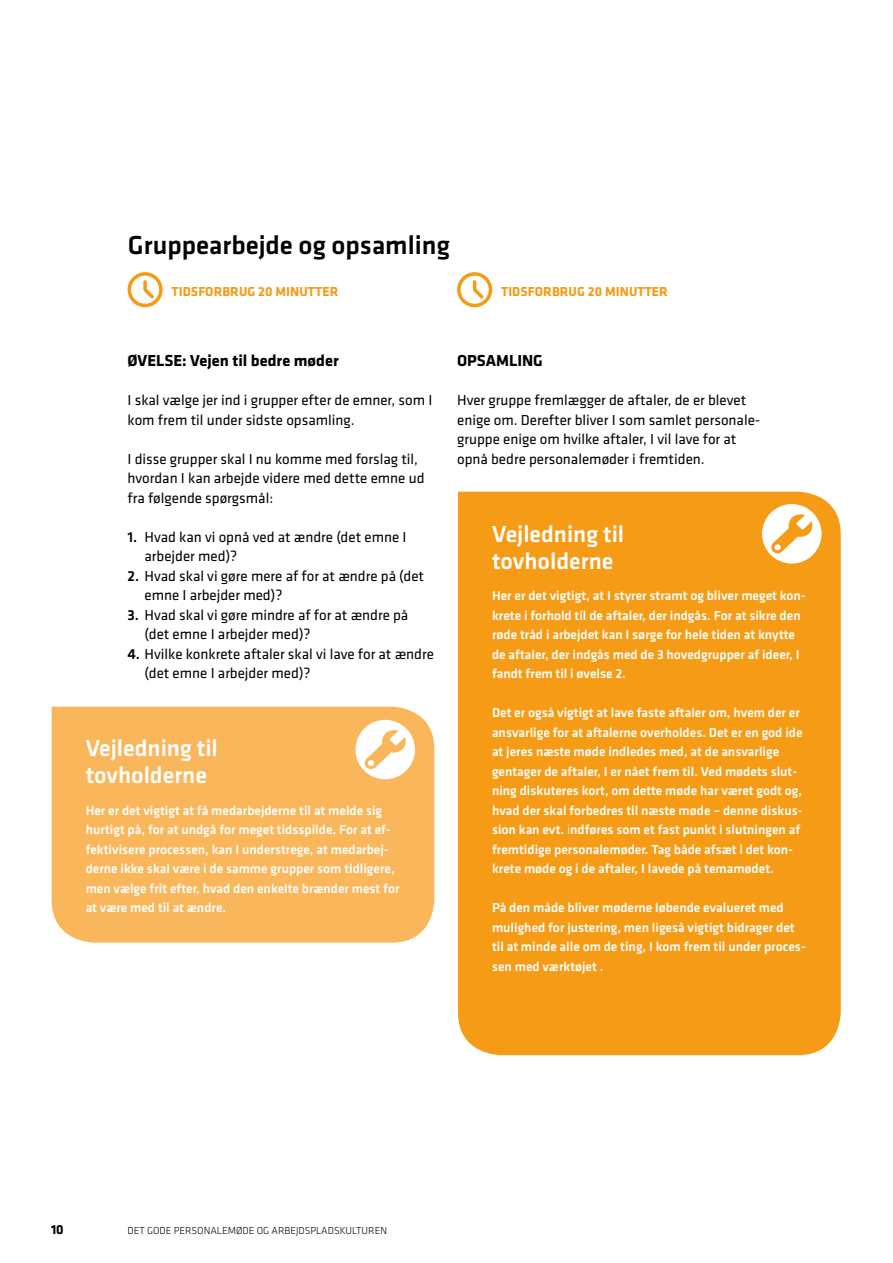
<style>
.page{position:relative;width:893px;height:1263px;background:#fff}
.page>*{position:absolute;margin:0;border:0;box-sizing:border-box;transform-origin:0 0}
.t1{font:500 27px "Klavika";color:#000}
.t2{font:500 24px/27px "Klavika";color:#fff}
.t3{font:700 16.5px "Klavika";color:#000}
.t4{font:15px/19.5px "Klavika";color:#000}
.t5{font:500 13.5px/19.5px "Klavika";color:#fff}
.t6{font:700 13.5px "Klavika";letter-spacing:.005em;color:#f59b1a}
.t7{font:700 13.5px "Klavika";letter-spacing:.005em;color:#f59b15}
.t8{font:700 13.5px "Klavika";color:#000}
.t9{font:300 10.5px "Klavika";color:#000}
.s1{font-weight:500}
.s2{font-weight:300}
</style>
<div class="page">
<div style="left:52px;top:707px;width:382px;height:236px;background:#f9b65a"></div>
<svg style="left:128px;top:272px;width:35px;height:35px"></svg>
<svg style="left:457px;top:272px;width:35px;height:35px"></svg>
<div style="left:458px;top:492px;width:383px;height:563px;background:#f59b15"></div>
<svg style="left:355px;top:720px;width:60px;height:59px"></svg>
<svg style="left:762px;top:504px;width:60px;height:60px"></svg>
<h1 class="t1" style="left:128px;top:227px;width:323px">Gruppearbejde og opsamling</h1>
<p class="t6" style="left:172px;top:282px;width:168px">TIDSFORBRUG 20 MINUTTER</p>
<p class="t7" style="left:501px;top:282px;width:168px">TIDSFORBRUG 20 MINUTTER</p>
<p class="t3" style="left:128px;top:349px;width:213px">ØVELSE: Vejen til bedre møder</p>
<p class="t4" style="left:128px;top:390px;width:306px">I skal vælge jer ind i grupper efter de emner, som I kom frem til under sidste opsamling.</p>
<p class="t4" style="left:128px;top:448px;width:298px">I disse grupper skal I nu komme med forslag til, hvordan I kan arbejde videre med dette emne ud fra følgende spørgsmål:</p>
<p class="t4" style="left:145px;top:526px;width:263px;text-indent:-17px"><span class="s1">1.</span> Hvad kan vi opnå ved at ændre (det emne I arbejder med)?</p>
<p class="t4" style="left:145px;top:565px;width:281px;text-indent:-17px"><span class="s1">2.</span> Hvad skal vi gøre mere af for at ændre på (det emne I arbejder med)?</p>
<p class="t4" style="left:145px;top:604px;width:265px;text-indent:-17px"><span class="s1">3.</span> Hvad skal vi gøre mindre af for at ændre på (det emne I arbejder med)?</p>
<p class="t4" style="left:145px;top:643px;width:291px;text-indent:-17px"><span class="s1">4.</span> Hvilke konkrete aftaler skal vi lave for at ændre (det emne I arbejder med)?</p>
<h2 class="t2" style="left:86px;top:734px;width:134px">Vejledning til tovholderne</h2>
<p class="t5" style="left:86px;top:800px;width:315px">Her er det vigtigt at få medarbejderne til at melde sig hurtigt på, for at undgå for meget tidsspilde. For at ef&shy;fektivisere processen, kan I understrege, at medarbej&shy;derne ikke skal være i de samme grupper som tidligere, men vælge frit efter, hvad den enkelte brænder mest for at være med til at ændre.</p>
<p class="t3" style="left:457px;top:349px;width:87px">OPSAMLING</p>
<p class="t4" style="left:457px;top:390px;width:305px">Hver gruppe fremlægger de aftaler, de er blevet enige om. Derefter bliver I som samlet personale&shy;gruppe enige om hvilke aftaler, I vil lave for at opnå bedre personalemøder i fremtiden.</p>
<h2 class="t2" style="left:492px;top:519px;width:134px">Vejledning til tovholderne</h2>
<p class="t5" style="left:492px;top:585px;width:315px">Her er det vigtigt, at I styrer stramt og bliver meget kon&shy;krete i forhold til de aftaler, der indgås. For at sikre den røde tråd i arbejdet kan I sørge for hele tiden at knytte de aftaler, der indgås med de 3 hovedgrupper af ideer, I fandt frem til i øvelse 2.</p>
<p class="t5" style="left:492px;top:702px;width:312px">Det er også vigtigt at lave faste aftaler om, hvem der er ansvarlige for at aftalerne overholdes. Det er en god ide at jeres næste møde indledes med, at de ansvarlige gentager de aftaler, I er nået frem til. Ved mødets slut&shy;ning diskuteres kort, om dette møde har været godt og, hvad der skal forbedres til næste møde – denne diskus&shy;sion kan evt. <span class="s2">i</span>ndføres som et fast punkt i slutningen af fremtidige personalemøder. Tag både afsæt i det kon&shy;krete møde og i de aftaler, I lavede på temamødet.</p>
<p class="t5" style="left:492px;top:897px;width:315px">På den måde bliver møderne løbende evalueret med mulighed for justering, men ligeså vigtigt bidrager det til at minde alle om de ting, I kom frem til under proces&shy;sen med værktøjet .</p>
<p class="t8" style="left:51px;top:1220px;width:14px">10</p>
<p class="t9" style="left:128px;top:1224px;width:261px">DET GODE PERSONALEMØDE OG ARBEJDSPLADSKULTUREN</p>
</div>
